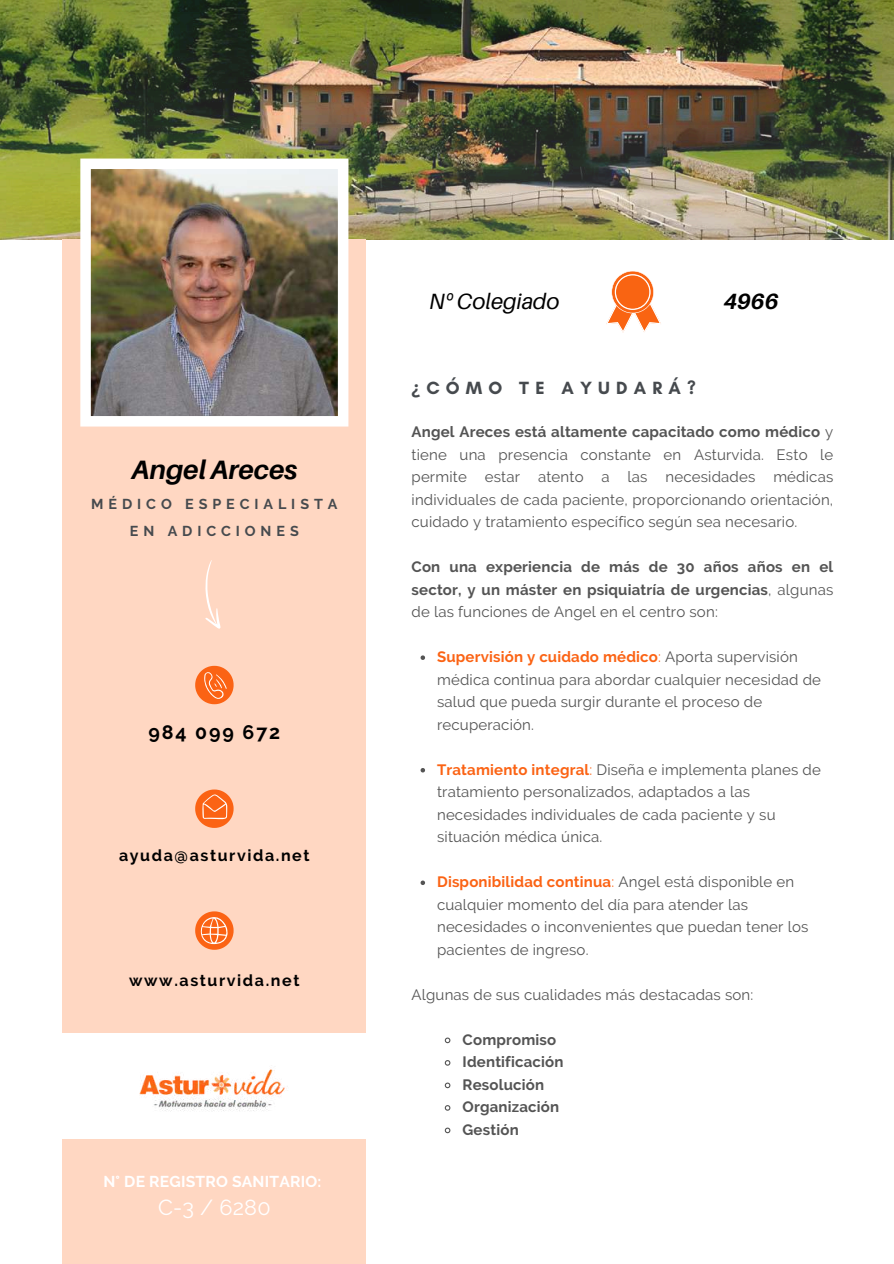
<style>
.page{position:relative;width:894px;height:1264px;background:#fff}
.page>*{position:absolute;margin:0;border:0;box-sizing:border-box;transform-origin:0 0}
.t1{font:italic 700 26.55px "Aileron";color:#000}
.t2{font:italic 22.05px "Aileron";color:#000}
.t3{font:italic 700 22.05px "Aileron";color:#000}
.t4{font:21.75px "Raleway";color:#fff}
.t5{font:700 19.5px "Raleway";letter-spacing:.1em;color:#000}
.t6{font:700 18px "Glacial Indifference";letter-spacing:.345em;color:#464a4e}
.t7{font:700 16.05px "Raleway";letter-spacing:.1em;color:#000}
.t8{font:700 15.75px "Raleway";letter-spacing:.01em;color:#fff}
.t9{font:15px/22.5px "Raleway";letter-spacing:.01em;color:#545454}
.t10{font:700 15px/22.5px "Raleway";letter-spacing:.01em;color:#545454;text-align:justify}
.t11{font:700 14.25px/27px "Raleway";letter-spacing:.345em;color:#464a4e;text-align:center}
.s1{font-family:"Noto Sans"}
.s2{font-weight:700}
.s3{font-weight:400}
.s4{font-weight:700;color:#fb6314}
.s5{color:#fb6314}
</style>
<div class="page">
<img style="left:0;top:0;width:893px;height:242px">
<div style="left:63px;top:239px;width:303px;height:793px;background:#ffd7c2"></div>
<div style="left:63px;top:1139px;width:303px;height:124px;background:#ffd7c2"></div>
<img style="left:139px;top:1069px;width:146px;height:43px">
<img style="left:80px;top:158px;width:268px;height:268px">
<svg style="left:195px;top:789px;width:38px;height:38px"></svg>
<svg style="left:195px;top:911px;width:38px;height:38px"></svg>
<svg style="left:195px;top:666px;width:38px;height:38px"></svg>
<svg style="left:205px;top:560px;width:16px;height:69px"></svg>
<svg style="left:420px;top:655px;width:5px;height:5px"></svg>
<svg style="left:420px;top:768px;width:5px;height:4px"></svg>
<svg style="left:420px;top:880px;width:5px;height:5px"></svg>
<svg style="left:444px;top:1037px;width:7px;height:7px"></svg>
<svg style="left:444px;top:1060px;width:7px;height:6px"></svg>
<svg style="left:444px;top:1082px;width:7px;height:7px"></svg>
<svg style="left:444px;top:1105px;width:7px;height:6px"></svg>
<svg style="left:444px;top:1127px;width:7px;height:7px"></svg>
<svg style="left:606px;top:271px;width:55px;height:61px"></svg>
<h1 class="t1" style="left:131px;top:453px;width:167px">Angel Areces</h1>
<p class="t11" style="left:91px;top:490px;width:247px">MÉDICO ESPECIALISTA<br>EN ADICCIONES</p>
<h3 class="t5" style="left:148px;top:720px;width:133px">984 099 672</h3>
<p class="t7" style="left:119px;top:846px;width:192px">ayuda@asturvida.net</p>
<p class="t7" style="left:129px;top:970px;width:172px">www.asturvida.net</p>
<p class="t8" style="left:103px;top:1172px;width:219px">N° DE REGISTRO SANITARIO:</p>
<h3 class="t4" style="left:158px;top:1194px;width:114px">C-3 / 6280</h3>
<h2 class="t2" style="left:429px;top:288px;width:132px">N<span class="s1">º</span> Colegiado</h2>
<h2 class="t3" style="left:723px;top:288px;width:57px">4966</h2>
<p class="t6" style="left:411px;top:377px;width:286px"><span class="s1">¿</span>CÓMO TE AYUDARÁ?</p>
<p class="t9" style="left:411px;top:420px;width:423px;text-align:justify"><span class="s2">Angel Areces está altamente capacitado como médico</span> y tiene una presencia constante en Asturvida. Esto le permite estar atento a las necesidades médicas individuales de cada paciente, proporcionando orientación, cuidado y tratamiento específico según sea necesario.</p>
<p class="t10" style="left:411px;top:555px;width:423px">Con una experiencia de más de 30 años años en el sector, y un máster en psiquiatría de urgencias<span class="s3">, algunas de las funciones de Angel en el centro son:</span></p>
<p class="t9" style="left:437px;top:645px;width:385px"><span class="s4">Supervisión y cuidado médico</span><span class="s5">:</span> Aporta supervisión médica continua para abordar cualquier necesidad de salud que pueda surgir durante el proceso de recuperación.</p>
<p class="t9" style="left:437px;top:758px;width:385px"><span class="s4">Tratamiento integral</span><span class="s5">:</span> Diseña e implementa planes de tratamiento personalizados, adaptados a las necesidades individuales de cada paciente y su situación médica única.</p>
<p class="t9" style="left:437px;top:870px;width:373px"><span class="s4">Disponibilidad continua</span><span class="s5">:</span> Angel está disponible en cualquier momento del día para atender las necesidades o inconvenientes que puedan tener los pacientes de ingreso.</p>
<p class="t9" style="left:411px;top:983px;width:343px">Algunas de sus cualidades más destacadas son:</p>
<p class="t10" style="left:462px;top:1028px;width:102px;text-align:left">Compromiso<br>Identificación<br>Resolución<br>Organización<br>Gestión</p>
</div>
